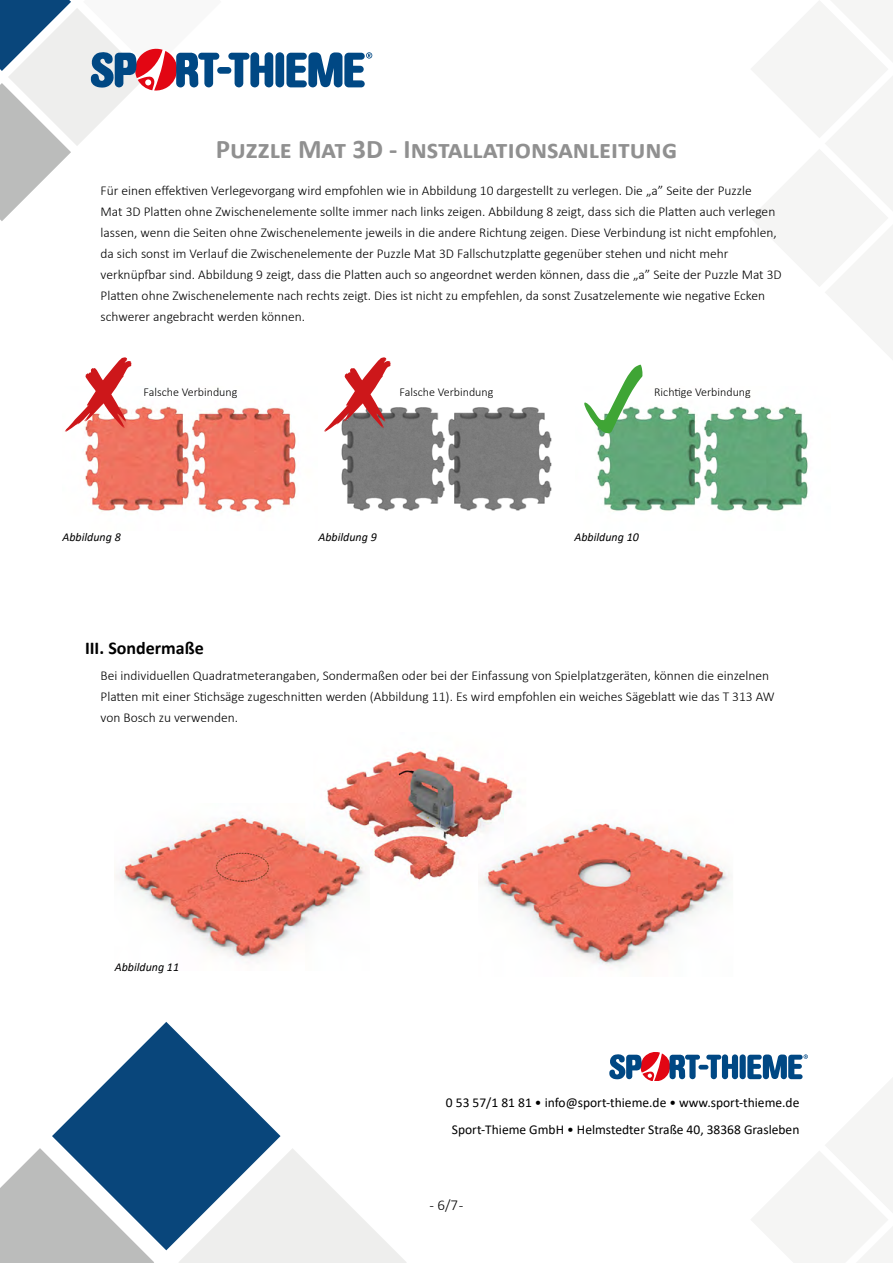
<style>
.page{position:relative;width:893px;height:1263px;background:#fff}
.page>*{position:absolute;margin:0;border:0;box-sizing:border-box;transform-origin:0 0}
.t1{font:54px "outrunfuture";color:#cd171a}
.t2{font:700 27px "Calibri";color:#909090}
.t3{font:700 18px "Calibri";color:#000}
.t4{font:300 15px "Calibri";color:#000}
.t5{font:300 13.5px/21px "Calibri";color:#000}
.t6{font:13.5px/27px "Calibri";color:#000;text-align:center}
.t7{font:300 12px "Calibri";color:#000}
.t8{font:italic 12px "Calibri";color:#000}
</style>
<div class="page">
<svg style="left:751px;top:0;width:142px;height:360px"></svg>
<svg style="left:52px;top:1022px;width:229px;height:228px;fill:#09467b"></svg>
<svg style="left:0;top:1148px;width:154px;height:115px"></svg>
<svg style="left:178px;top:1148px;width:228px;height:115px"></svg>
<hr style="left:698px;top:1065px;width:10px;height:4px;background:#004884;border-radius:2px">
<div style="left:740px;top:1054px;width:6px;height:25px;background:#004884;border-radius:3px"></div>
<svg style="left:706px;top:1054px;width:32px;height:25px"></svg>
<svg style="left:747px;top:1054px;width:146px;height:209px"></svg>
<svg style="left:609px;top:1052px;width:91px;height:28px"></svg>
<div style="left:217px;top:67px;width:14px;height:7px;background:#004884;border-radius:3px"></div>
<div style="left:275px;top:52px;width:9px;height:35px;background:#004884;border-radius:4px"></div>
<svg style="left:228px;top:52px;width:45px;height:35px"></svg>
<svg style="left:286px;top:52px;width:86px;height:35px"></svg>
<svg style="left:0;top:0;width:221px;height:221px"></svg>
<img style="left:115px;top:817px;width:224px;height:143px">
<img style="left:314px;top:751px;width:199px;height:148px">
<img style="left:478px;top:809px;width:252px;height:157px">
<img style="left:84px;top:406px;width:724px;height:106px">
<svg style="left:583px;top:365px;width:60px;height:70px"></svg>
<h2 class="t2" style="left:216px;top:130px;width:463px">Puzzle Mat 3D - Installationsanleitung</h2>
<p class="t5" style="left:101px;top:180px;width:683px">Für einen effektiven Verlegevorgang wird empfohlen wie in Abbildung 10 dargestellt zu verlegen. Die „a” Seite der Puzzle<br>Mat 3D Platten ohne Zwischenelemente sollte immer nach links zeigen. Abbildung 8 zeigt, dass sich die Platten auch verlegen lassen, wenn die Seiten ohne Zwischenelemente jeweils in die andere Richtung zeigen. Diese Verbindung ist nicht empfohlen, da sich sonst im Verlauf die Zwischenelemente der Puzzle Mat 3D Fallschutzplatte gegenüber stehen und nicht mehr verknüpfbar sind. Abbildung 9 zeigt, dass die Platten auch so angeordnet werden können, dass die „a” Seite der Puzzle Mat 3D Platten ohne Zwischenelemente nach rechts zeigt. Dies ist nicht zu empfehlen, da sonst Zusatzelemente wie negative Ecken schwerer angebracht werden können.</p>
<h1 class="t1" style="left:85px;top:359px;width:43px">X</h1>
<p class="t7" style="left:144px;top:385px;width:95px">Falsche Verbindung</p>
<h1 class="t1" style="left:344px;top:359px;width:43px">X</h1>
<p class="t7" style="left:400px;top:385px;width:95px">Falsche Verbindung</p>
<p class="t7" style="left:654px;top:385px;width:98px">Richtige Verbindung</p>
<p class="t8" style="left:63px;top:529px;width:60px">Abbildung 8</p>
<p class="t8" style="left:318px;top:529px;width:60px">Abbildung 9</p>
<p class="t8" style="left:574px;top:529px;width:66px">Abbildung 10</p>
<h3 class="t3" style="left:85px;top:635px;width:120px">III. Sondermaße</h3>
<p class="t5" style="left:101px;top:665px;width:676px">Bei individuellen Quadratmeterangaben, Sondermaßen oder bei der Einfassung von Spielplatzgeräten, können die einzelnen<br>Platten mit einer Stichsäge zugeschnitten werden (Abbildung 11). Es wird empfohlen ein weiches Sägeblatt wie das T 313 AW von Bosch zu verwenden.</p>
<p class="t8" style="left:115px;top:959px;width:66px">Abbildung 11</p>
<p class="t6" style="left:446px;top:1089px;width:355px">0 53 57/1 81 81 • info@sport-thieme.de • www.sport-thieme.de<br>Sport-Thieme GmbH • Helmstedter Straße 40, 38368 Grasleben</p>
<p class="t4" style="left:430px;top:1196px;width:35px">- 6/7 -</p>
</div>
